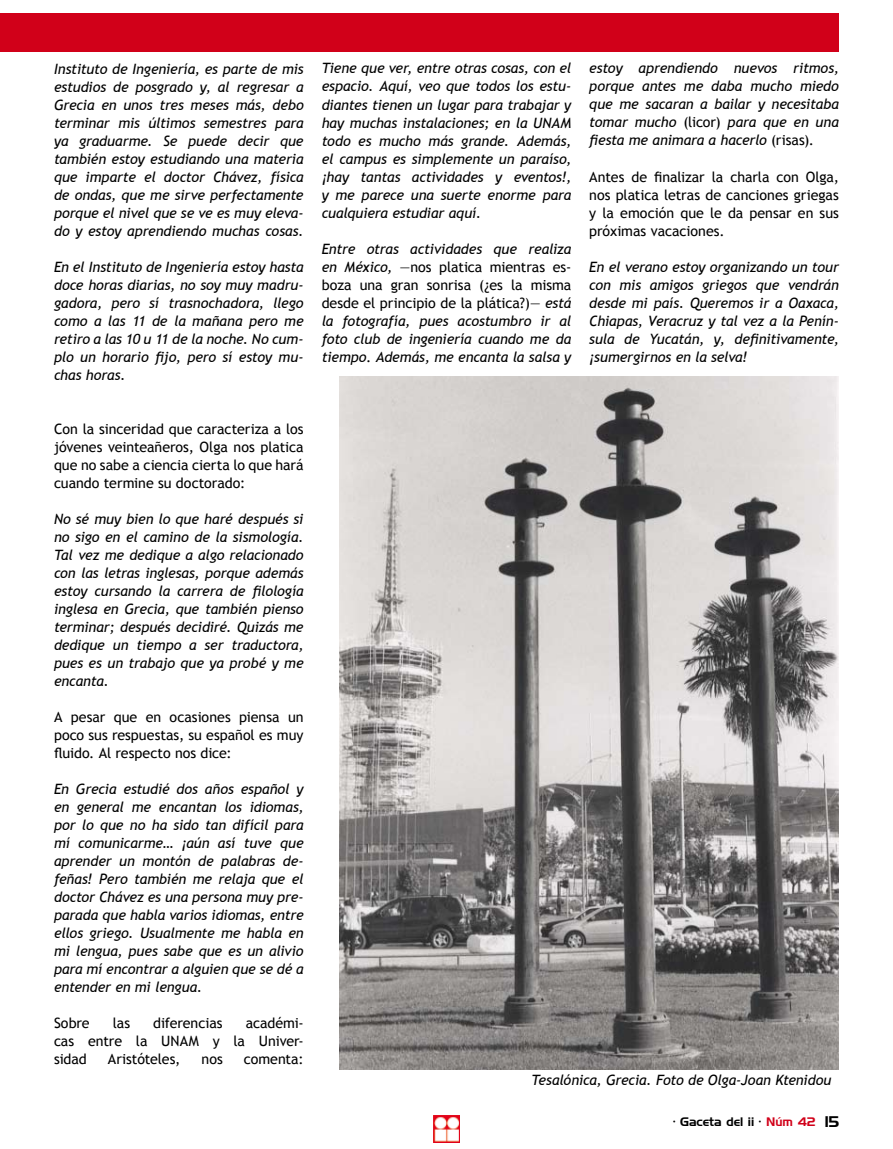
<style>
.page{position:relative;width:893px;height:1149px;background:#fff}
.page>*{position:absolute;margin:0;border:0;box-sizing:border-box;transform-origin:0 0}
.t1{font:italic 14.25px/18px "Trebuchet MS";letter-spacing:-.01em;color:#000;text-align:justify}
.t2{font:14.25px/18px "Trebuchet MS";color:#000;text-align:justify}
.t3{font:12px "Handel Gothic BT";color:#000}
.s1{font-style:normal}
.s2{color:#d10019}
.s3{font-size:15px}
</style>
<div class="page">
<img style="left:433px;top:1115px;width:27px;height:26px">
<img style="left:340px;top:376px;width:499px;height:693px">
<div style="left:0;top:14px;width:839px;height:38px;background:#d10019"></div>
<p class="t1" style="left:54px;top:60px;width:251px">Instituto de Ingeniería, es parte de mis estudios de posgrado y, al regresar a Grecia en unos tres meses más, debo terminar mis últimos semestres para ya graduarme. Se puede decir que también estoy estudiando una materia que imparte el doctor Chávez, física de ondas, que me sirve perfectamente porque el nivel que se ve es muy eleva&shy;do y estoy aprendiendo muchas cosas.</p>
<p class="t1" style="left:54px;top:258px;width:251px">En el Instituto de Ingeniería estoy hasta doce horas diarias, no soy muy madru&shy;gadora, pero sí trasnochadora, llego como a las 11 de la mañana pero me retiro a las 10 u 11 de la noche. No cum&shy;plo un horario fijo, pero sí estoy mu&shy;chas horas.</p>
<p class="t1" style="left:322px;top:60px;width:251px">Tiene que ver, entre otras cosas, con el espacio. Aquí, veo que todos los estu&shy;diantes tienen un lugar para trabajar y hay muchas instalaciones; en la UNAM todo es mucho más grande. Además, el campus es simplemente un paraíso, ¡hay tantas actividades y eventos!, y me parece una suerte enorme para cualquiera estudiar aquí.</p>
<p class="t1" style="left:322px;top:239px;width:251px">Entre otras actividades que realiza en México, <span class="s1">—nos platica mientras es&shy;boza una gran sonrisa (¿es la misma desde el principio de la plática?)—</span> está la fotografía, pues acostumbro ir al foto club de ingeniería cuando me da tiempo<span class="s1">.</span> Además, me encanta la salsa y</p>
<p class="t1" style="left:589px;top:59px;width:251px">estoy aprendiendo nuevos ritmos, porque antes me daba mucho miedo que me sacaran a bailar y necesitaba tomar mucho <span class="s1">(licor)</span> para que en una fiesta me animara a hacerlo <span class="s1">(risas).</span></p>
<p class="t2" style="left:589px;top:168px;width:251px">Antes de finalizar la charla con Olga, nos platica letras de canciones griegas y la emoción que le da pensar en sus próximas vacaciones.</p>
<p class="t1" style="left:589px;top:257px;width:251px">En el verano estoy organizando un tour con mis amigos griegos que vendrán desde mi país. Queremos ir a Oaxaca, Chiapas, Veracruz y tal vez a la Penín&shy;sula de Yucatán, y, definitivamente, ¡sumergirnos en la selva!</p>
<p class="t2" style="left:54px;top:420px;width:251px">Con la sinceridad que caracteriza a los jóvenes veinteañeros, Olga nos platica que no sabe a ciencia cierta lo que hará cuando termine su doctorado:</p>
<p class="t1" style="left:54px;top:510px;width:251px">No sé muy bien lo que haré después si no sigo en el camino de la sismología.<br>Tal vez me dedique a algo relacionado con las letras inglesas, porque además estoy cursando la carrera de filología inglesa en Grecia, que también pienso terminar; después decidiré. Quizás me dedique un tiempo a ser traductora, pues es un trabajo que ya probé y me encanta.</p>
<p class="t2" style="left:54px;top:708px;width:251px">A pesar que en ocasiones piensa un poco sus respuestas, su español es muy fluido. Al respecto nos dice:</p>
<p class="t1" style="left:54px;top:780px;width:251px">En Grecia estudié dos años español y en general me encantan los idiomas, por lo que no ha sido tan difícil para mí comunicarme… ¡aún así tuve que aprender un montón de palabras de&shy;feñas! Pero también me relaja que el doctor Chávez es una persona muy pre&shy;parada que habla varios idiomas, entre ellos griego. Usualmente me habla en mi lengua, pues sabe que es un alivio para mí encontrar a alguien que se dé a entender en mi lengua.</p>
<p class="t2" style="left:54px;top:1014px;width:37px">Sobre</p>
<p class="t2" style="left:113px;top:1014px;width:19px">las</p>
<p class="t2" style="left:153px;top:1014px;width:71px">diferencias</p>
<p class="t2" style="left:54px;top:1014px;width:251px;text-indent:192px">académi&shy;cas entre la UNAM y la Univer&shy;sidad</p>
<p class="t2" style="left:108px;top:1050px;width:74px">Aristóteles,</p>
<p class="t2" style="left:202px;top:1050px;width:23px">nos</p>
<p class="t2" style="left:244px;top:1050px;width:61px">comenta:</p>
<p class="t1" style="left:532px;top:1070px;width:301px">Tesalónica, Grecia. Foto de Olga-Joan Ktenidou</p>
<p class="t3" style="left:673px;top:1114px;width:167px">· Gaceta del ii · <span class="s2">Núm 42</span> <span class="s3">15</span></p>
</div>
